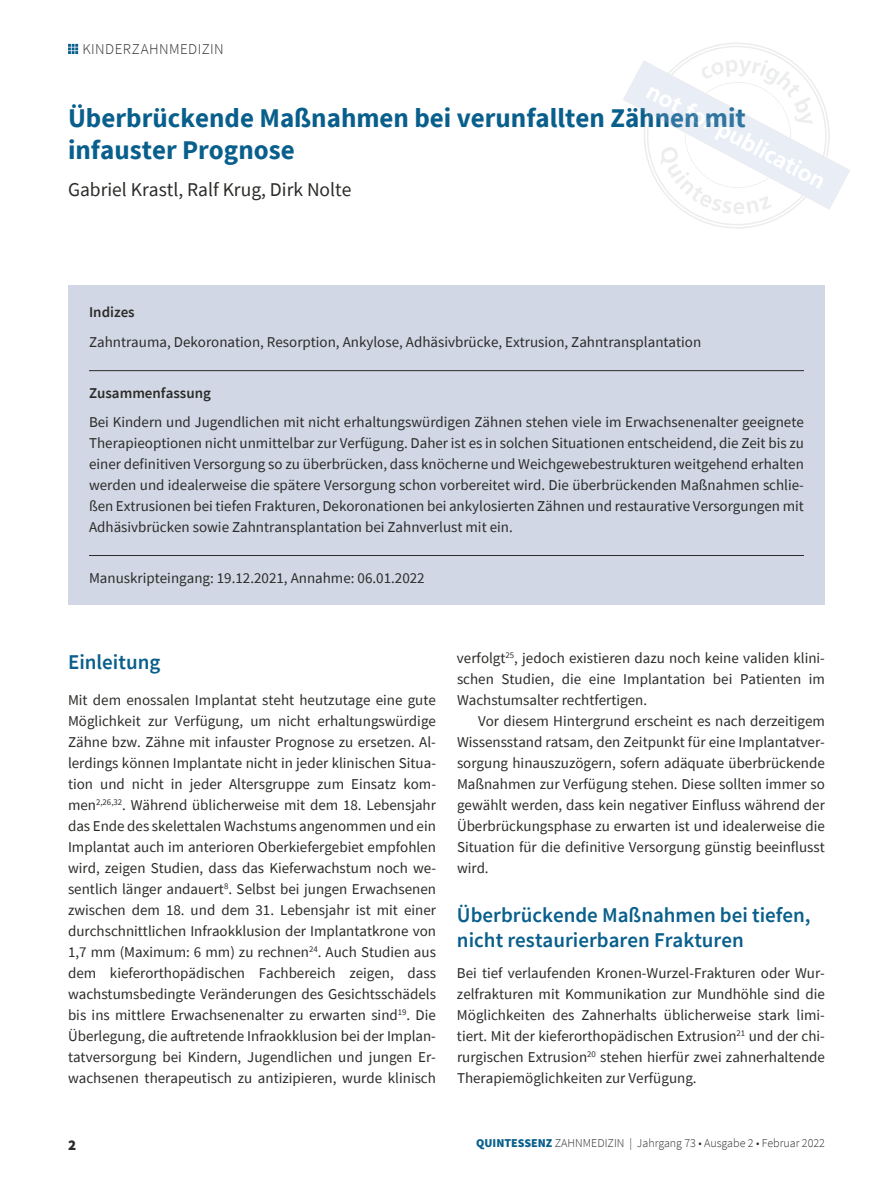
<style>
.page{position:relative;width:893px;height:1191px;background:#fff}
.page>*{position:absolute;margin:0;border:0;box-sizing:border-box;transform-origin:0 0}
.t1{font:700 27px/32.4px "Source Sans Pro";color:#095f8c}
.t2{font:600 21px/25.2px "Source Sans Pro";color:#095f8c}
.t3{font:19.5px "Source Sans Pro";color:#2b2b29}
.t4{font:15px/21px "Source Sans Pro";color:#2b2b29;text-align:justify}
.t5{font:600 15px "Source Sans Pro";color:#2b2b29}
.t6{font:300 15px "Source Sans Pro";letter-spacing:.025em;color:#2b2b29}
.t7{font:900 15px "Source Sans Pro";color:#2b2b29}
.t8{font:300 12px "Source Sans Pro";color:#2b2b29}
.s1{font-weight:900;color:#095f8c}
</style>
<div class="page">
<svg style="left:68px;top:44px;width:10px;height:10px"></svg>
<div style="left:68px;top:285px;width:757px;height:319px;background:#d1d7e4"></div>
<hr style="left:89px;top:370px;width:715px;height:1px;background:#2b2b29">
<hr style="left:89px;top:555px;width:715px;height:1px;background:#2b2b29">
<svg style="left:623px;top:43px;width:227px;height:186px"></svg>
<p class="t6" style="left:82px;top:40px;width:143px">KINDERZAHNMEDIZIN</p>
<h1 class="t1" style="left:68px;top:101px;width:679px">Überbrückende Maßnahmen bei verunfallten Zähnen mit infauster Prognose</h1>
<h3 class="t3" style="left:68px;top:177px;width:285px">Gabriel Krastl, Ralf Krug, Dirk Nolte</h3>
<p class="t5" style="left:89px;top:302px;width:47px">Indizes</p>
<p class="t4" style="left:89px;top:331px;width:614px">Zahntrauma, Dekoronation, Resorption, Ankylose, Adhäsivbrücke, Extrusion, Zahntransplantation</p>
<p class="t5" style="left:89px;top:383px;width:123px">Zusammenfassung</p>
<p class="t4" style="left:89px;top:411px;width:716px">Bei Kindern und Jugendlichen mit nicht erhaltungswürdigen Zähnen stehen viele im Erwachsenenalter geeignete Therapieoptionen nicht unmittelbar zur Verfügung. Daher ist es in solchen Situationen entscheidend, die Zeit bis zu einer definitiven Versorgung so zu überbrücken, dass knöcherne und Weichgewebestrukturen weitgehend erhalten werden und idealerweise die spätere Versorgung schon vorbereitet wird. Die überbrückenden Maßnahmen schlie&shy;ßen Extrusionen bei tiefen Frakturen, Dekoronationen bei ankylosierten Zähnen und restaurative Versorgungen mit Adhäsivbrücken sowie Zahntransplantation bei Zahnverlust mit ein.</p>
<p class="t4" style="left:89px;top:567px;width:337px">Manuskripteingang: 19.12.2021, Annahme: 06.01.2022</p>
<h2 class="t2" style="left:68px;top:648px;width:94px">Einleitung</h2>
<p class="t4" style="left:68px;top:689px;width:369px">Mit dem enossalen Implantat steht heutzutage eine gute Möglichkeit zur Verfügung, um nicht erhaltungswürdige Zähne bzw. Zähne mit infauster Prognose zu ersetzen. Al&shy;lerdings können Implantate nicht in jeder klinischen Situa&shy;tion und nicht in jeder Altersgruppe zum Einsatz kom&shy;men<sup>2,26,32</sup>. Während üblicherweise mit dem 18. Lebensjahr das Ende des skelettalen Wachstums angenommen und ein Implantat auch im anterioren Oberkiefergebiet empfohlen wird, zeigen Studien, dass das Kieferwachstum noch we&shy;sentlich länger andauert<sup>8</sup>. Selbst bei jungen Erwachsenen zwischen dem 18. und dem 31. Lebensjahr ist mit einer durchschnittlichen Infraokklusion der Implantatkrone von 1,7 mm (Maximum: 6 mm) zu rechnen<sup>24</sup>. Auch Studien aus dem kieferorthopädischen Fachbereich zeigen, dass wachstumsbedingte Veränderungen des Gesichtsschädels bis ins mittlere Erwachsenenalter zu erwarten sind<sup>19</sup>. Die Überlegung, die auftretende Infraokklusion bei der Implan&shy;tatversorgung bei Kindern, Jugendlichen und jungen Er&shy;wachsenen therapeutisch zu antizipieren, wurde klinisch</p>
<p class="t7" style="left:68px;top:1134px;width:10px">2</p>
<p class="t4" style="left:457px;top:647px;width:369px">verfolgt<sup>25</sup>, jedoch existieren dazu noch keine validen klini&shy;schen Studien, die eine Implantation bei Patienten im Wachstumsalter rechtfertigen.</p>
<p class="t4" style="left:457px;top:710px;width:369px;text-indent:21px">Vor diesem Hintergrund erscheint es nach derzeitigem Wissensstand ratsam, den Zeitpunkt für eine Implantatver&shy;sorgung hinauszuzögern, sofern adäquate überbrückende Maßnahmen zur Verfügung stehen. Diese sollten immer so gewählt werden, dass kein negativer Einfluss während der Überbrückungsphase zu erwarten ist und idealerweise die Situation für die definitive Versorgung günstig beeinflusst wird.</p>
<h2 class="t2" style="left:457px;top:902px;width:355px">Überbrückende Maßnahmen bei tiefen, nicht restaurierbaren Frakturen</h2>
<p class="t4" style="left:457px;top:962px;width:369px">Bei tief verlaufenden Kronen-Wurzel-Frakturen oder Wur&shy;zelfrakturen mit Kommunikation zur Mundhöhle sind die Möglichkeiten des Zahnerhalts üblicherweise stark limi&shy;tiert. Mit der kieferorthopädischen Extrusion<sup>21</sup> und der chi&shy;rurgischen Extrusion<sup>20</sup> stehen hierfür zwei zahnerhaltende Therapiemöglichkeiten zur Verfügung.</p>
<p class="t8" style="left:476px;top:1136px;width:350px"><span class="s1">QUINTESSENZ</span> ZAHNMEDIZIN | Jahrgang 73 • Ausgabe 2 • Februar 2022</p>
</div>
